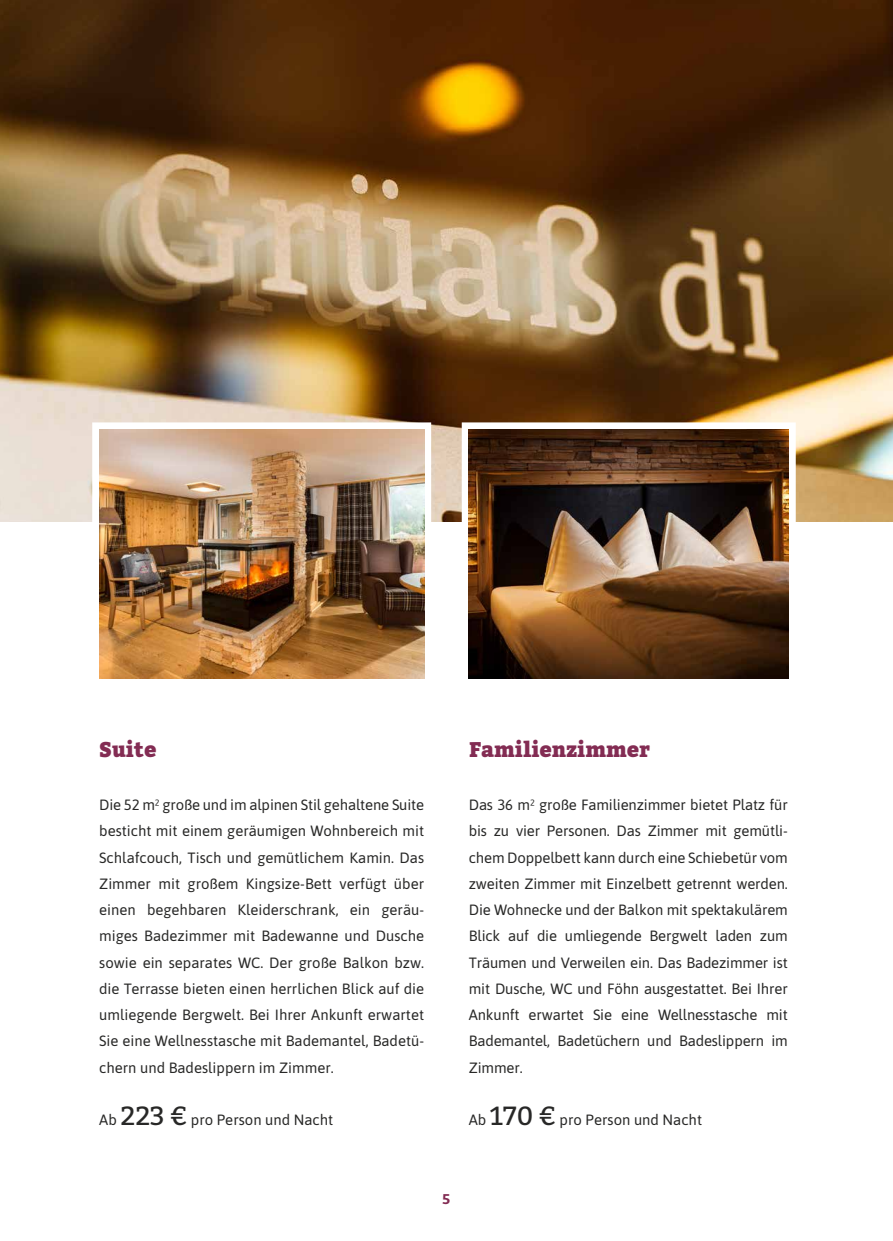
<style>
.page{position:relative;width:893px;height:1241px;background:#fff}
.page>*{position:absolute;margin:0;border:0;box-sizing:border-box;transform-origin:0 0}
.t1{font:900 21px "Bitter";color:#832c53}
.t2{font:14.88px/26.2px "Asap";color:#282827;text-align:justify}
.t3{font:700 14px "Bitter";color:#832c53}
.s1{font-family:"Bitter";font-size:26.25px}
</style>
<div class="page">
<img style="left:0;top:0;width:893px;height:521px">
<svg style="left:89px;top:419px;width:346px;height:111px"></svg>
<svg style="left:458px;top:419px;width:341px;height:111px"></svg>
<img style="left:99px;top:429px;width:325px;height:249px">
<img style="left:469px;top:429px;width:320px;height:249px">
<h1 class="t1" style="left:99px;top:737px;width:59px">Suite</h1>
<h1 class="t1" style="left:469px;top:737px;width:182px">Familienzimmer</h1>
<p class="t2" style="left:99px;top:790px;width:326px">Die 52 m² große und im alpinen Stil gehaltene Suite besticht mit einem geräumigen Wohnbereich mit Schlafcouch, Tisch und gemütlichem Kamin. Das Zimmer mit großem Kingsize-Bett verfügt über einen begehbaren Kleiderschrank, ein geräu&shy;miges Badezimmer mit Badewanne und Dusche sowie ein separates WC. Der große Balkon bzw. die Terrasse bieten einen herrlichen Blick auf die umliegende Bergwelt. Bei Ihrer Ankunft erwartet Sie eine Wellnesstasche mit Bademantel, Badetü&shy;chern und Badeslippern im Zimmer.</p>
<p class="t2" style="left:469px;top:790px;width:320px">Das 36 m² große Familienzimmer bietet Platz für bis zu vier Personen. Das Zimmer mit gemütli&shy;chem Doppelbett kann durch eine Schiebetür vom zweiten Zimmer mit Einzelbett getrennt werden.<br>Die Wohnecke und der Balkon mit spektakulärem Blick auf die umliegende Bergwelt laden zum Träumen und Verweilen ein. Das Badezimmer ist mit Dusche, WC und Föhn ausgestattet. Bei Ihrer Ankunft erwartet Sie eine Wellnesstasche mit Bademantel, Badetüchern und Badeslippern im Zimmer.</p>
<p class="t2" style="left:99px;top:1105px;width:236px">Ab <span class="s1">223 €</span> pro Person und Nacht</p>
<p class="t2" style="left:469px;top:1105px;width:235px">Ab <span class="s1">170 €</span> pro Person und Nacht</p>
<p class="t3" style="left:443px;top:1187px;width:9px">5</p>
</div>
